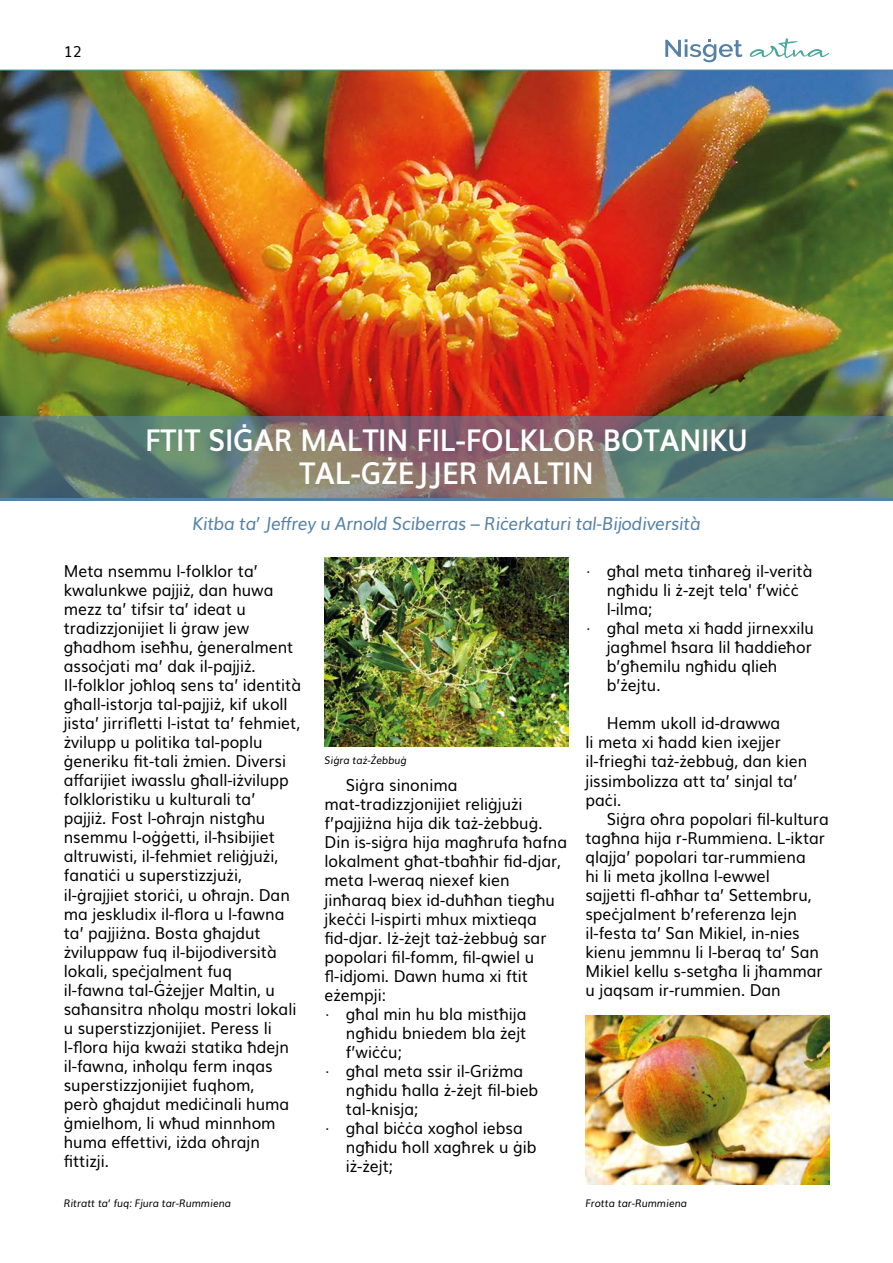
<style>
.page{position:relative;width:893px;height:1263px;background:#fff}
.page>*{position:absolute;margin:0;border:0;box-sizing:border-box;transform-origin:0 0}
.t1{font:700 30px/33px "Muli";color:#fff;text-align:center;scale:.92 1}
.t2{font:italic 18px "Muli";letter-spacing:-.02em;color:#5581a6;scale:.95 1}
.t3{font:16.5px/19px "Muli";color:#000;scale:.95 1}
.t4{font:15px "Muli";color:#000}
.t5{font:italic 10.5px "Muli";color:#000;scale:.95 1}
.s1{font-style:normal}
</style>
<div class="page">
<img style="left:0;top:71px;width:893px;height:429px">
<svg style="left:0;top:416px;width:892px;height:82px;background:#6c7672"></svg>
<hr style="left:0;top:498px;width:892px;height:3px;background:#5581a6">
<img style="left:325px;top:557px;width:243px;height:189px">
<img style="left:585px;top:1016px;width:244px;height:168px">
<svg style="left:750px;top:38px;width:79px;height:20px"></svg>
<svg style="left:665px;top:39px;width:77px;height:23px"></svg>
<p class="t4" style="left:64px;top:39px;width:20px">12</p>
<h1 class="t1" style="left:145px;top:422px;width:656px">FTIT SIĠAR MALTIN FIL‑FOLKLOR BOTANIKU<br>TAL‑GŻEJJER MALTIN</h1>
<p class="t2" style="left:192px;top:509px;width:536px">Kitba ta’ Jeffrey u Arnold Sciberras – Riċerkaturi tal‑Bijodiversità</p>
<p class="t3" style="left:64px;top:560px;width:251px">Meta nsemmu l‑folklor ta’ kwalunkwe pajjiż, dan huwa mezz ta’ tifsir ta’ ideat u tradizzjonijiet li ġraw jew għadhom iseħħu, ġeneralment assoċjati ma’ dak il‑pajjiż.<br>Il‑folklor joħloq sens ta’ identità għall‑istorja tal‑pajjiż, kif ukoll jista’ jirrifletti l‑istat ta’ fehmiet, żvilupp u politika tal‑poplu ġeneriku fit‑tali żmien. Diversi affarijiet iwasslu għall‑iżvilupp folkloristiku u kulturali ta’ pajjiż. Fost l‑oħrajn nistgħu nsemmu l‑oġġetti, il‑ħsibijiet altruwisti, il‑fehmiet reliġjużi, fanatiċi u superstizzjużi, il‑ġrajjiet storiċi, u oħrajn. Dan ma jeskludix il‑flora u l‑fawna ta’ pajjiżna. Bosta għajdut żviluppaw fuq il‑bijodiversità lokali, speċjalment fuq<br>il‑fawna tal‑Ġżejjer Maltin, u saħansitra nħolqu mostri lokali u superstizzjonijiet. Peress li l‑flora hija kważi statika ħdejn il‑fawna, inħolqu ferm inqas superstizzjonijiet fuqhom,<br>però għajdut mediċinali huma ġmielhom, li wħud minnhom huma effettivi, iżda oħrajn fittizji.</p>
<p class="t3" style="left:585px;top:560px;width:240px">· għal meta tinħareġ il‑verità</p>
<p class="t3" style="left:607px;top:579px;width:204px">ngħidu li ż‑zejt tela' f’wiċċ</p>
<p class="t3" style="left:607px;top:598px;width:49px">l‑ilma;</p>
<p class="t3" style="left:585px;top:617px;width:242px">· għal meta xi ħadd jirnexxilu</p>
<p class="t3" style="left:607px;top:636px;width:217px">jagħmel ħsara lil ħaddieħor</p>
<p class="t3" style="left:607px;top:655px;width:181px">b’għemilu ngħidu qlieh</p>
<p class="t3" style="left:607px;top:674px;width:58px">b’żejtu.</p>
<p class="t3" style="left:585px;top:712px;width:235px;text-indent:21px">Hemm ukoll id‑drawwa<br>li meta xi ħadd kien ixejjer il‑friegħi taż‑żebbuġ, dan kien jissimbolizza att ta’ sinjal ta’ paċi.</p>
<p class="t3" style="left:585px;top:808px;width:258px;text-indent:21px">Siġra oħra popolari fil‑kultura tagħna hija r‑Rummiena. L‑iktar qlajja’ popolari tar‑rummiena<br>hi li meta jkollna l‑ewwel<br>sajjetti fl‑aħħar ta’ Settembru, speċjalment b’referenza lejn il‑festa ta’ San Mikiel, in‑nies kienu jemmnu li l‑beraq ta’ San<br>Mikiel kellu s‑setgħa li jħammar u jaqsam ir‑rummien. Dan</p>
<p class="t5" style="left:325px;top:752px;width:88px">Siġra taż-Żebbuġ</p>
<p class="t3" style="left:346px;top:774px;width:119px">Siġra sinonima</p>
<p class="t3" style="left:325px;top:793px;width:210px">mat‑tradizzjonijiet reliġjużi</p>
<p class="t3" style="left:325px;top:812px;width:231px">f’pajjiżna hija dik taż‑żebbuġ.</p>
<p class="t3" style="left:325px;top:831px;width:257px">Din is‑siġra hija magħrufa ħafna</p>
<p class="t3" style="left:325px;top:850px;width:250px">lokalment għat‑tbaħħir fid‑djar,</p>
<p class="t3" style="left:325px;top:870px;width:196px">meta l‑weraq niexef kien</p>
<p class="t3" style="left:325px;top:889px;width:244px">jinħaraq biex id‑duħħan tiegħu</p>
<p class="t3" style="left:325px;top:908px;width:225px">jkeċċi l‑ispirti mhux mixtieqa</p>
<p class="t3" style="left:325px;top:927px;width:235px">fid‑djar. Iż‑żejt taż‑żebbuġ sar</p>
<p class="t3" style="left:325px;top:946px;width:222px">popolari fil‑fomm, fil‑qwiel u</p>
<p class="t3" style="left:325px;top:965px;width:216px">fl‑idjomi. Dawn huma xi ftit</p>
<p class="t3" style="left:325px;top:984px;width:66px">eżempji:</p>
<p class="t3" style="left:325px;top:1003px;width:214px">· għal min hu bla mistħija</p>
<p class="t3" style="left:346px;top:1022px;width:191px">ngħidu bniedem bla żejt</p>
<p class="t3" style="left:346px;top:1041px;width:60px">f’wiċċu;</p>
<p class="t3" style="left:325px;top:1060px;width:211px">· għal meta ssir il‑Griżma</p>
<p class="t3" style="left:346px;top:1079px;width:204px">ngħidu ħalla ż‑żejt fil‑bieb</p>
<p class="t3" style="left:346px;top:1098px;width:78px">tal‑knisja;</p>
<p class="t3" style="left:325px;top:1117px;width:210px">· għal biċċa xogħol iebsa</p>
<p class="t3" style="left:346px;top:1136px;width:202px">ngħidu ħoll xagħrek u ġib</p>
<p class="t3" style="left:346px;top:1155px;width:51px">iż‑żejt;</p>
<p class="t5" style="left:64px;top:1194px;width:177px">Ritratt ta<span class="s1">’</span> fuq: Fjura tar‑Rummiena</p>
<p class="t5" style="left:585px;top:1194px;width:108px">Frotta tar‑Rummiena</p>
</div>
